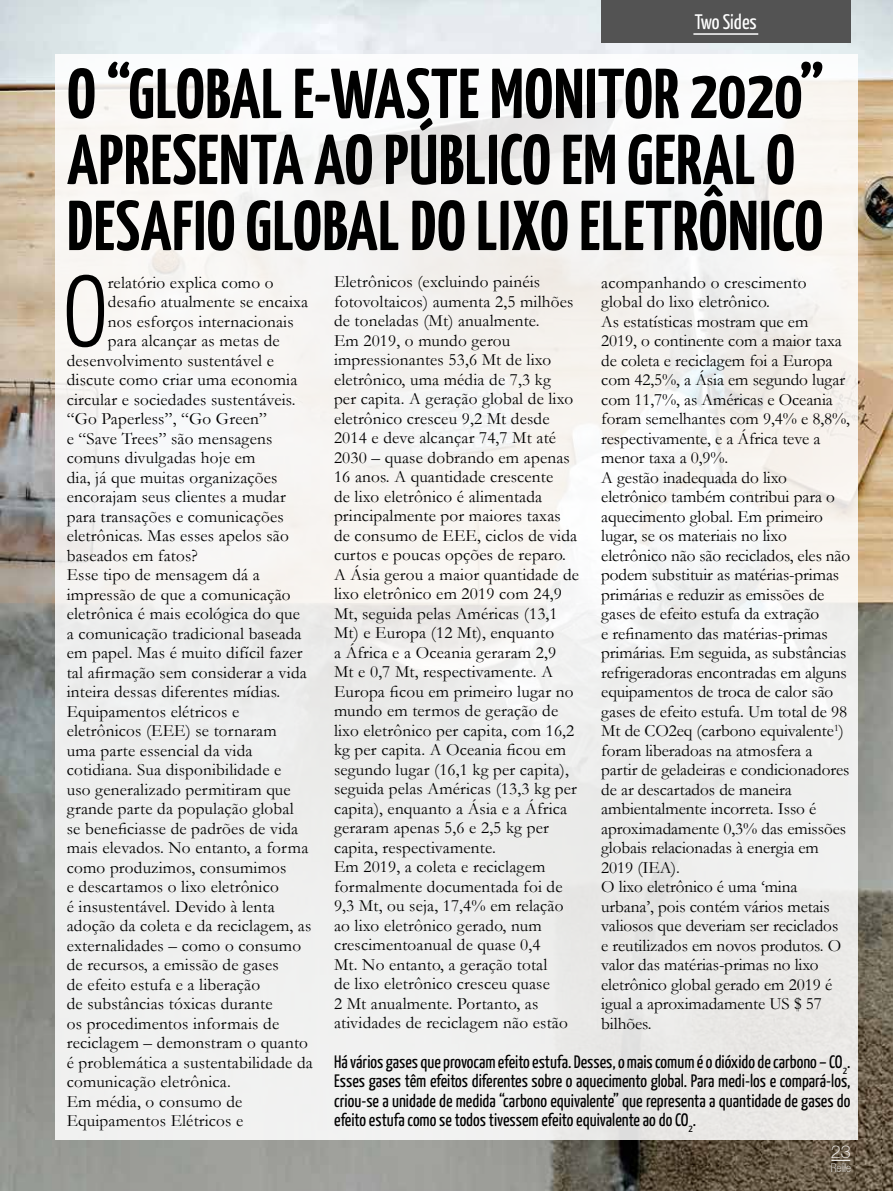
<style>
.page{position:relative;width:893px;height:1191px;background:#fff}
.page>*{position:absolute;margin:0;border:0;box-sizing:border-box;transform-origin:0 0}
.t1{font:300 100.8px "Yanone Kaffeesatz";color:#000}
.t2{font:700 70.5px/66px "Yanone Kaffeesatz";letter-spacing:.01em;color:#000}
.t3{font:21px "Yanone Kaffeesatz";color:#fff}
.t4{font:18px/19.5px "Yanone Kaffeesatz";color:#000;text-align:justify}
.t5{font:100 18px "Helvetica 35";color:#fff}
.t6{font:17.25px/19.5px "Garamond";letter-spacing:.01em;color:#000}
.t7{font:100 condensed 12px "Helvetica 37";letter-spacing:-.03em;color:#fff}
</style>
<div class="page">
<img style="left:1px;top:0;width:892px;height:1191px">
<div style="left:55px;top:54px;width:802px;height:1085px;background:linear-gradient(to bottom,#f9f7f5,#ebebea)"></div>
<div style="left:601px;top:0;width:249px;height:43px;background:#535353"></div>
<hr style="left:693px;top:33px;width:65px;height:2px;background:#fff">
<img style="left:0;top:0;width:1px;height:1191px">
<svg style="left:831px;top:1160px;width:19px;height:1px"></svg>
<p class="t3" style="left:695px;top:9px;width:64px">Two Sides</p>
<h2 class="t2" style="left:67px;top:59px;width:759px">O “GLOBAL E-WASTE MONITOR 2020”<br>APRESENTA AO PÚBLICO EM GERAL O<br>DESAFIO GLOBAL DO LIXO ELETRÔNICO</h2>
<h1 class="t1" style="left:63px;top:250px;width:46px">O</h1>
<p class="t6" style="left:108px;top:272px;width:167px">relatório explica como o</p>
<p class="t6" style="left:334px;top:272px;width:247px">Eletrônicos (excluindo painéis fotovoltaicos) aumenta 2,5 milhões de toneladas (Mt) anualmente.<br>Em 2019, o mundo gerou impressionantes 53,6 Mt de lixo eletrônico, uma média de 7,3 kg<br>per capita. A geração global de lixo eletrônico cresceu 9,2 Mt desde<br>2014 e deve alcançar 74,7 Mt até<br>2030 – quase dobrando em apenas<br>16 anos. A quantidade crescente<br>de lixo eletrônico é alimentada principalmente por maiores taxas de consumo de EEE, ciclos de vida curtos e poucas opções de reparo.<br>A Ásia gerou a maior quantidade de lixo eletrônico em 2019 com 24,9<br>Mt, seguida pelas Américas (13,1<br>Mt) e Europa (12 Mt), enquanto<br>a África e a Oceania geraram 2,9<br>Mt e 0,7 Mt, respectivamente. A<br>Europa ficou em primeiro lugar no mundo em termos de geração de lixo eletrônico per capita, com 16,2 kg per capita. A Oceania ficou em segundo lugar (16,1 kg per capita), seguida pelas Américas (13,3 kg per capita), enquanto a Ásia e a África geraram apenas 5,6 e 2,5 kg per capita, respectivamente.<br>Em 2019, a coleta e reciclagem formalmente documentada foi de<br>9,3 Mt, ou seja, 17,4% em relação ao lixo eletrônico gerado, num crescimentoanual de quase 0,4<br>Mt. No entanto, a geração total<br>de lixo eletrônico cresceu quase<br>2 Mt anualmente. Portanto, as atividades de reciclagem não estão</p>
<p class="t4" style="left:334px;top:1051px;width:518px">Há vários gases que provocam efeito estufa. Desses, o mais comum é o dióxido de carbono – CO<sub>2</sub>.<br>Esses gases têm efeitos diferentes sobre o aquecimento global. Para medi-los e compará-los, criou-se a unidade de medida “carbono equivalente” que representa a quantidade de gases do efeito estufa como se todos tivessem efeito equivalente ao do CO<sub>2</sub>.</p>
<p class="t6" style="left:601px;top:272px;width:251px">acompanhando o crescimento global do lixo eletrônico.<br>As estatísticas mostram que em<br>2019, o continente com a maior taxa de coleta e reciclagem foi a Europa com 42,5%, a Ásia em segundo lugar com 11,7%, as Américas e Oceania foram semelhantes com 9,4% e 8,8%, respectivamente, e a África teve a menor taxa a 0,9%.<br>A gestão inadequada do lixo eletrônico também contribui para o aquecimento global. Em primeiro lugar, se os materiais no lixo eletrônico não são reciclados, eles não podem substituir as matérias-primas primárias e reduzir as emissões de gases de efeito estufa da extração<br>e refinamento das matérias-primas primárias. Em seguida, as substâncias refrigeradoras encontradas em alguns equipamentos de troca de calor são gases de efeito estufa. Um total de 98<br>Mt de CO2eq (carbono equivalente<sup>1</sup>) foram liberadoas na atmosfera a partir de geladeiras e condicionadores de ar descartados de maneira ambientalmente incorreta. Isso é aproximadamente 0,3% das emissões globais relacionadas à energia em<br>2019 (IEA).<br>O lixo eletrônico é uma ‘mina urbana’, pois contém vários metais valiosos que deveriam ser reciclados<br>e reutilizados em novos produtos. O valor das matérias-primas no lixo eletrônico global gerado em 2019 é igual a aproximadamente US $ 57 bilhões.</p>
<p class="t6" style="left:108px;top:292px;width:202px">desafio atualmente se encaixa</p>
<p class="t6" style="left:108px;top:311px;width:187px">nos esforços internacionais</p>
<p class="t6" style="left:108px;top:331px;width:173px">para alcançar as metas de</p>
<p class="t6" style="left:67px;top:350px;width:209px">desenvolvimento sustentável e</p>
<p class="t6" style="left:67px;top:370px;width:232px">discute como criar uma economia</p>
<p class="t6" style="left:67px;top:389px;width:230px">circular e sociedades sustentáveis.</p>
<p class="t6" style="left:67px;top:409px;width:201px">“Go Paperless”, “Go Green”</p>
<p class="t6" style="left:67px;top:428px;width:207px">e “Save Trees” são mensagens</p>
<p class="t6" style="left:67px;top:448px;width:190px">comuns divulgadas hoje em</p>
<p class="t6" style="left:67px;top:467px;width:212px">dia, já que muitas organizações</p>
<p class="t6" style="left:67px;top:487px;width:221px">encorajam seus clientes a mudar</p>
<p class="t6" style="left:67px;top:506px;width:218px">para transações e comunicações</p>
<p class="t6" style="left:67px;top:526px;width:224px">eletrônicas. Mas esses apelos são</p>
<p class="t6" style="left:67px;top:545px;width:133px">baseados em fatos?</p>
<p class="t6" style="left:67px;top:565px;width:195px">Esse tipo de mensagem dá a</p>
<p class="t6" style="left:67px;top:584px;width:225px">impressão de que a comunicação</p>
<p class="t6" style="left:67px;top:604px;width:235px">eletrônica é mais ecológica do que</p>
<p class="t6" style="left:67px;top:623px;width:236px">a comunicação tradicional baseada</p>
<p class="t6" style="left:67px;top:643px;width:237px">em papel. Mas é muito difícil fazer</p>
<p class="t6" style="left:67px;top:662px;width:242px">tal afirmação sem considerar a vida</p>
<p class="t6" style="left:67px;top:682px;width:215px">inteira dessas diferentes mídias.</p>
<p class="t6" style="left:67px;top:701px;width:174px">Equipamentos elétricos e</p>
<p class="t6" style="left:67px;top:721px;width:211px">eletrônicos (EEE) se tornaram</p>
<p class="t6" style="left:67px;top:740px;width:187px">uma parte essencial da vida</p>
<p class="t6" style="left:67px;top:760px;width:216px">cotidiana. Sua disponibilidade e</p>
<p class="t6" style="left:67px;top:779px;width:225px">uso generalizado permitiram que</p>
<p class="t6" style="left:67px;top:799px;width:228px">grande parte da população global</p>
<p class="t6" style="left:67px;top:818px;width:233px">se beneficiasse de padrões de vida</p>
<p class="t6" style="left:67px;top:838px;width:243px">mais elevados. No entanto, a forma</p>
<p class="t6" style="left:67px;top:857px;width:221px">como produzimos, consumimos</p>
<p class="t6" style="left:67px;top:877px;width:214px">e descartamos o lixo eletrônico</p>
<p class="t6" style="left:67px;top:896px;width:210px">é insustentável. Devido à lenta</p>
<p class="t6" style="left:67px;top:916px;width:246px">adoção da coleta e da reciclagem, as</p>
<p class="t6" style="left:67px;top:935px;width:236px">externalidades – como o consumo</p>
<p class="t6" style="left:67px;top:955px;width:213px">de recursos, a emissão de gases</p>
<p class="t6" style="left:67px;top:974px;width:195px">de efeito estufa e a liberação</p>
<p class="t6" style="left:67px;top:994px;width:207px">de substâncias tóxicas durante</p>
<p class="t6" style="left:67px;top:1013px;width:214px">os procedimentos informais de</p>
<p class="t6" style="left:67px;top:1033px;width:243px">reciclagem – demonstram o quanto</p>
<p class="t6" style="left:67px;top:1052px;width:248px">é problemática a sustentabilidade da</p>
<p class="t6" style="left:67px;top:1071px;width:166px">comunicação eletrônica.</p>
<p class="t6" style="left:67px;top:1091px;width:177px">Em média, o consumo de</p>
<p class="t6" style="left:67px;top:1110px;width:178px">Equipamentos Elétricos e</p>
<p class="t5" style="left:831px;top:1141px;width:22px">23</p>
<p class="t7" style="left:831px;top:1161px;width:21px">Refile</p>
</div>
